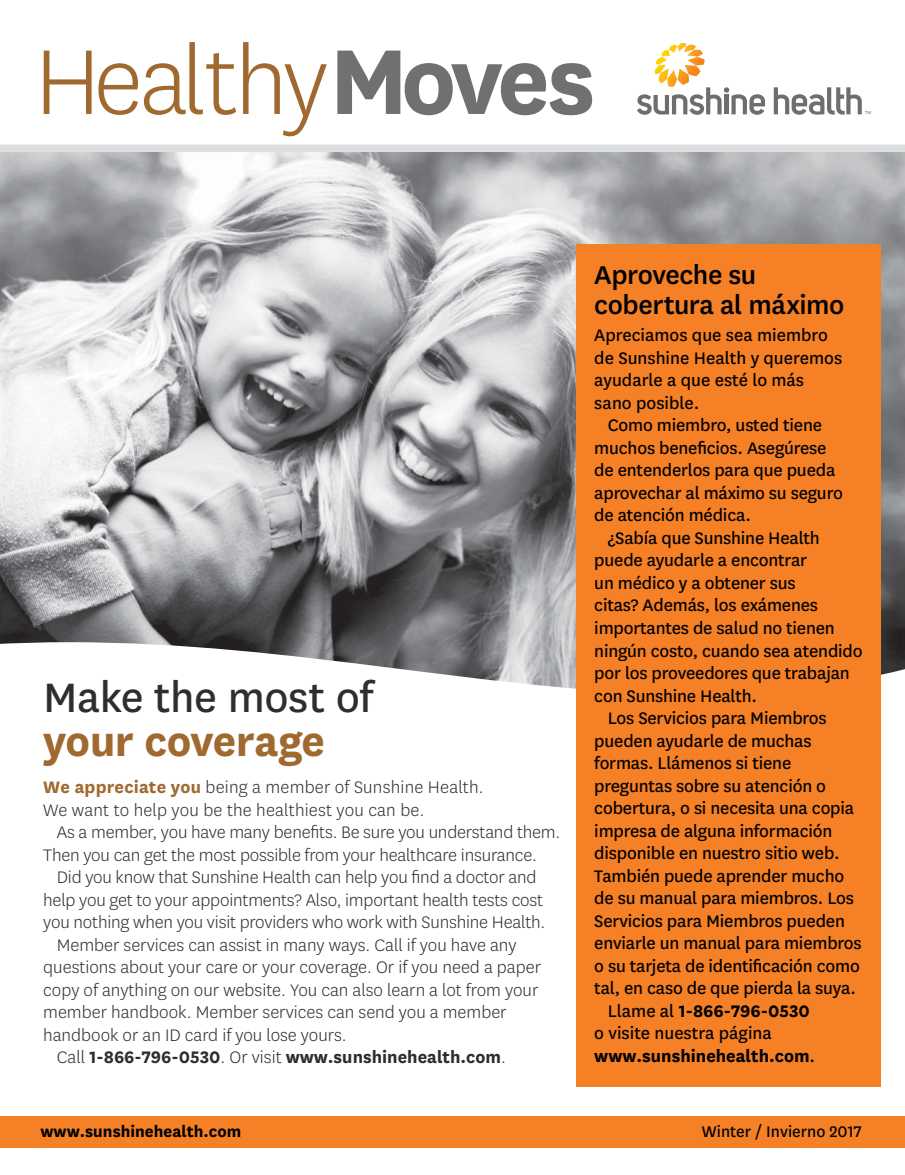
<style>
.page{position:relative;width:905px;height:1175px;background:#fff}
.page>*{position:absolute;margin:0;border:0;box-sizing:border-box;transform-origin:0 0}
.t1{font:300 107.55px "Centene Sans";color:#a0692f}
.t2{font:48px/43.5px "Centene Sans";letter-spacing:-.01em;color:#2e2e2d}
.t3{font:500 30px/30px "Centene Sans";color:#000}
.t4{font:19.5px/22.5px "Centene Sans";letter-spacing:-.01em;color:#000}
.t5{font:300 19.5px/22.5px "Centene Sans";letter-spacing:-.01em;color:#2e2e2d}
.t6{font:300 19.5px/22.5px "Centene Sans";letter-spacing:.01em;color:#2e2e2d}
.t7{font:700 19.5px/22.5px "Centene Sans";color:#000}
.t8{font:700 19.5px "Centene Sans";color:#2e2e2d}
.t9{font:700 18.15px "Centene Sans";color:#000}
.t10{font:18px "Centene Sans";color:#000}
.s1{font-weight:700;color:#706f72}
.s2{font-weight:700;color:#a0692f}
.s3{font-weight:300}
.s4{font-weight:400}
</style>
<div class="page">
<svg style="left:637px;top:43px;width:128px;height:72px"></svg>
<svg style="left:773px;top:87px;width:97px;height:28px"></svg>
<img style="left:0;top:152px;width:905px;height:490px">
<svg style="left:0;top:642px;width:905px;height:135px"></svg>
<div style="left:576px;top:244px;width:304px;height:842px;background:#f58025"></div>
<div style="left:0;top:144px;width:905px;height:8px;background:#dcddde"></div>
<div style="left:0;top:1116px;width:905px;height:31px;background:#f58025"></div>
<h1 class="t1" style="left:34px;top:37px;width:562px">Healthy<span class="s1">Moves</span></h1>
<h2 class="t2" style="left:43px;top:679px;width:334px">Make the most of <span class="s2">your coverage</span></h2>
<p class="t6" style="left:43px;top:777px;width:442px"><span class="s2">We appreciate you</span> being a member of Sunshine Health.<br>We want to help you be the healthiest you can be.</p>
<p class="t5" style="left:43px;top:822px;width:518px;text-indent:13px">As a member, you have many benefits. Be sure you understand them.<br>Then you can get the most possible from your healthcare insurance.</p>
<p class="t5" style="left:43px;top:867px;width:503px;text-align:center">Did you know that Sunshine Health can help you find a doctor and help you get to your appointments? Also, important health tests cost you nothing when you visit providers who work with Sunshine Health.</p>
<p class="t5" style="left:43px;top:935px;width:499px;text-indent:13px">Member services can assist in many ways. Call if you have any questions about your care or your coverage. Or if you need a paper copy of anything on our website. You can also learn a lot from your member handbook. Member services can send you a member handbook or an ID card if you lose yours.</p>
<p class="t8" style="left:57px;top:1049px;width:450px"><span class="s3">Call</span> 1-866-796-0530<span class="s3">. Or visit</span> www.sunshinehealth.com<span class="s3">.</span></p>
<h2 class="t3" style="left:594px;top:259px;width:252px">Aproveche su cobertura al máximo</h2>
<p class="t4" style="left:594px;top:325px;width:249px">Apreciamos que sea miembro de Sunshine Health y queremos ayudarle a que esté lo más sano posible.</p>
<p class="t4" style="left:594px;top:415px;width:250px;text-indent:13px">Como miembro, usted tiene muchos beneficios. Asegúrese de entenderlos para que pueda aprovechar al máximo su seguro de atención médica.</p>
<p class="t4" style="left:594px;top:528px;width:270px;text-indent:13px">¿Sabía que Sunshine Health puede ayudarle a encontrar<br>un médico y a obtener sus<br>citas? Además, los exámenes importantes de salud no tienen ningún costo, cuando sea atendido por los proveedores que trabajan con Sunshine Health.</p>
<p class="t4" style="left:594px;top:708px;width:269px;text-indent:13px">Los Servicios para Miembros pueden ayudarle de muchas formas. Llámenos si tiene preguntas sobre su atención o cobertura, o si necesita una copia impresa de alguna información disponible en nuestro sitio web.<br>También puede aprender mucho de su manual para miembros. Los<br>Servicios para Miembros pueden enviarle un manual para miembros o su tarjeta de identificación como tal, en caso de que pierda la suya.</p>
<p class="t7" style="left:594px;top:1000px;width:222px;text-indent:13px"><span class="s4">Llame al</span> 1-866-796-0530 <span class="s4">o visite nuestra página </span>www.sunshinehealth.com<span class="s4">.</span></p>
<p class="t9" style="left:41px;top:1124px;width:202px">www.sunshinehealth.com</p>
<p class="t10" style="left:702px;top:1124px;width:161px">Winter / Invierno 2017</p>
</div>
